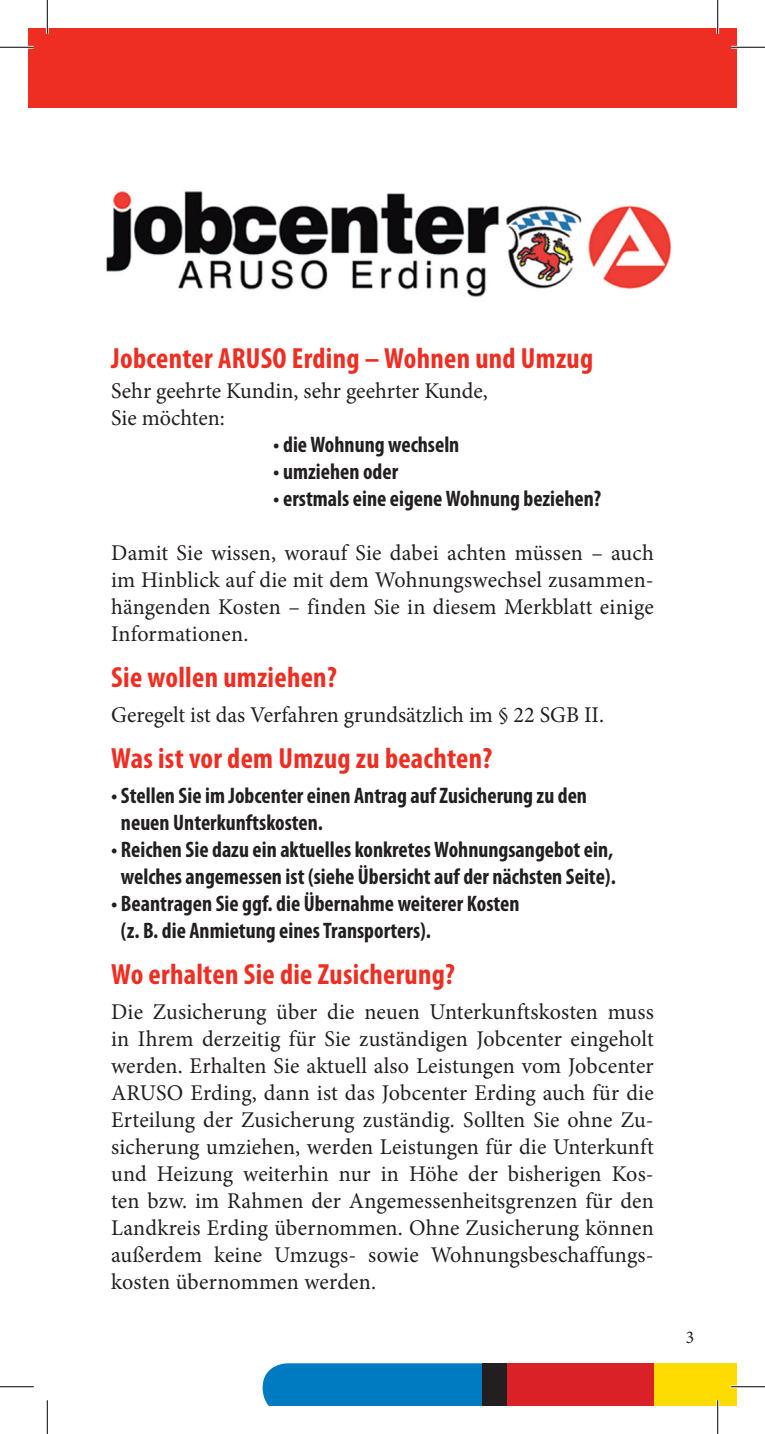
<style>
.page{position:relative;width:765px;height:1434px;background:#fff}
.page>*{position:absolute;margin:0;border:0;box-sizing:border-box;transform-origin:0 0}
.t1{font:700 condensed 29.25px "Myriad Pro";letter-spacing:.01em;color:#ee2e22}
.t2{font:22.5px/27px "Minion Pro";color:#231f20;text-align:justify}
.t3{font:700 condensed 22.5px/27px "Myriad Pro";color:#231f20}
.t4{font:18px "Minion Pro";color:#231f20}
</style>
<div class="page">
<div style="left:28px;top:28px;width:19px;height:79px;background:#ee2e22"></div>
<div style="left:262px;top:1363px;width:219px;height:43px;background:#007ac0"></div>
<div style="left:653px;top:1363px;width:83px;height:43px;background:#ffdc01"></div>
<div style="left:481px;top:1363px;width:26px;height:43px;background:#231f20"></div>
<div style="left:506px;top:1363px;width:147px;height:43px;background:#da2128"></div>
<div style="left:47px;top:28px;width:689px;height:79px;background:#ee2e22"></div>
<img style="left:106px;top:191px;width:566px;height:106px">
<hr style="left:0;top:46px;width:34px;height:3px;background:#fff">
<hr style="left:730px;top:46px;width:34px;height:3px;background:#fff">
<hr style="left:730px;top:1385px;width:34px;height:3px;background:#fff">
<hr style="left:46px;top:0;width:3px;height:34px;background:#fff">
<hr style="left:716px;top:0;width:2px;height:34px;background:#fff">
<hr style="left:716px;top:1400px;width:2px;height:34px;background:#fff">
<hr style="left:0;top:47px;width:34px;height:1px;background:#000">
<hr style="left:730px;top:47px;width:34px;height:1px;background:#000">
<hr style="left:0;top:1386px;width:34px;height:1px;background:#000">
<hr style="left:730px;top:1386px;width:34px;height:1px;background:#000">
<hr style="left:47px;top:0;width:1px;height:34px;background:#000">
<hr style="left:47px;top:1400px;width:1px;height:34px;background:#000">
<hr style="left:717px;top:0;width:1px;height:34px;background:#000">
<hr style="left:717px;top:1400px;width:1px;height:34px;background:#000">
<h1 class="t1" style="left:111px;top:340px;width:483px">Jobcenter ARUSO Erding – Wohnen und Umzug</h1>
<p class="t2" style="left:111px;top:378px;width:378px">Sehr geehrte Kundin, sehr geehrter Kunde,<br>Sie möchten:</p>
<p class="t3" style="left:273px;top:431px;width:187px">• die Wohnung wechseln</p>
<p class="t3" style="left:273px;top:458px;width:126px">• umziehen oder</p>
<p class="t3" style="left:273px;top:485px;width:329px">• erstmals eine eigene Wohnung beziehen?</p>
<p class="t2" style="left:111px;top:540px;width:544px">Damit Sie wissen, worauf Sie dabei achten müssen – auch im Hinblick auf die mit dem Wohnungswechsel zusammen&shy;hängenden Kosten – finden Sie in diesem Merkblatt einige Informationen.</p>
<h1 class="t1" style="left:111px;top:659px;width:227px">Sie wollen umziehen?</h1>
<p class="t2" style="left:111px;top:702px;width:494px">Geregelt ist das Verfahren grundsätzlich im § 22 SGB II.</p>
<h1 class="t1" style="left:111px;top:740px;width:382px">Was ist vor dem Umzug zu beachten?</h1>
<p class="t3" style="left:121px;top:782px;width:467px;text-indent:-10px">• Stellen Sie im Jobcenter einen Antrag auf Zusicherung zu den neuen Unterkunftskosten.</p>
<p class="t3" style="left:111px;top:836px;width:506px;text-align:center">• Reichen Sie dazu ein aktuelles konkretes Wohnungsangebot ein, welches angemessen ist (siehe Übersicht auf der nächsten Seite).</p>
<p class="t3" style="left:121px;top:890px;width:400px;text-indent:-10px">• Beantragen Sie ggf. die Übernahme weiterer Kosten (z. B. die Anmietung eines Transporters).</p>
<h1 class="t1" style="left:111px;top:956px;width:345px">Wo erhalten Sie die Zusicherung?</h1>
<p class="t2" style="left:111px;top:999px;width:544px">Die Zusicherung über die neuen Unterkunftskosten muss in Ihrem derzeitig für Sie zuständigen Jobcenter eingeholt werden. Erhalten Sie aktuell also Leistungen vom Jobcenter ARUSO Erding, dann ist das Jobcenter Erding auch für die Erteilung der Zusicherung zuständig. Sollten Sie ohne Zu&shy;sicherung umziehen, werden Leistungen für die Unterkunft und Heizung weiterhin nur in Höhe der bisherigen Kos&shy;ten bzw. im Rahmen der Angemessenheitsgrenzen für den Landkreis Erding übernommen. Ohne Zusicherung können außerdem keine Umzugs- sowie Wohnungsbeschaffungs&shy;kosten übernommen werden.</p>
<p class="t4" style="left:685px;top:1325px;width:10px">3</p>
</div>
